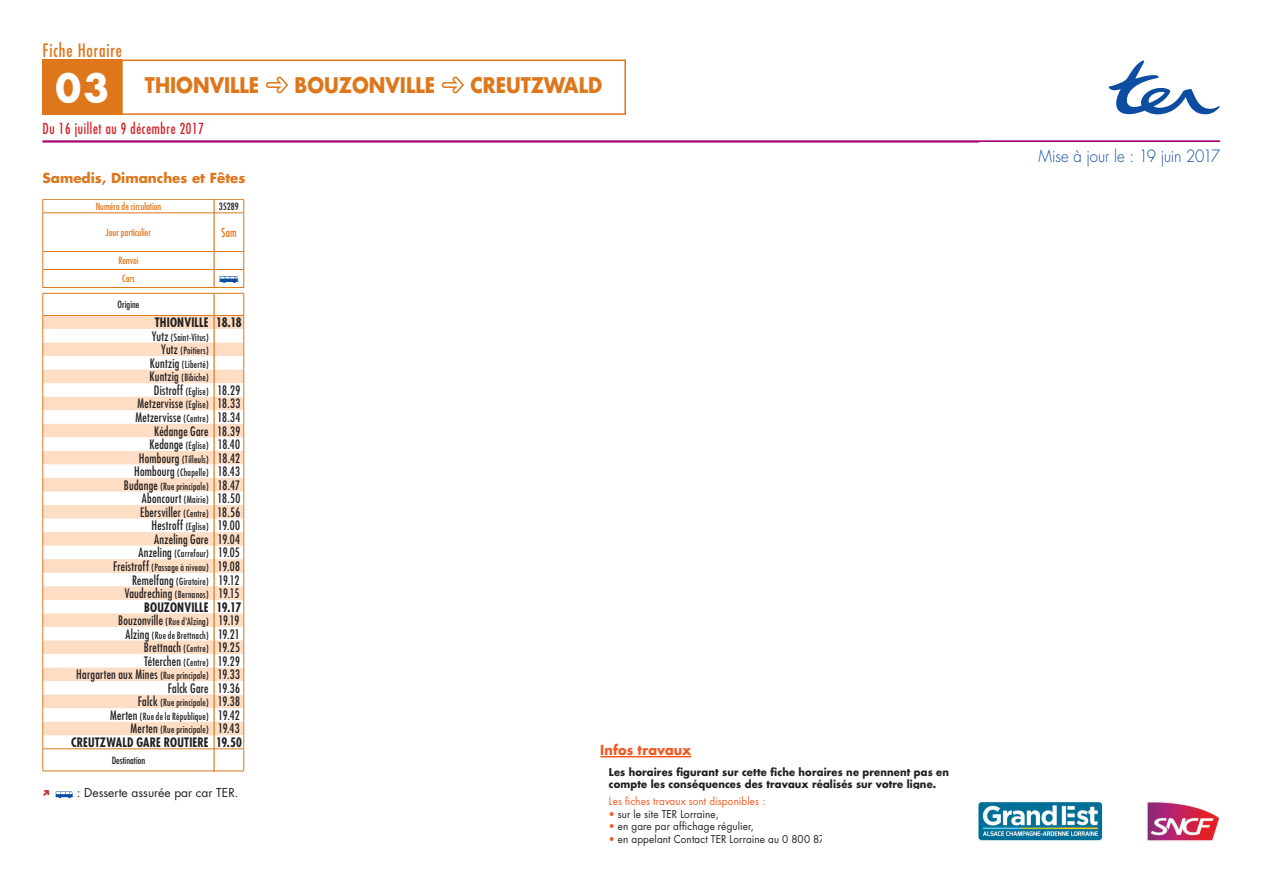
<style>
.page{position:relative;width:1263px;height:893px;background:#fff}
.page>*{position:absolute;margin:0;border:0;box-sizing:border-box;transform-origin:0 0}
.t1{font:700 37.5px "Futura";color:#fff}
.t2{font:700 21px "Futura";color:#de761b;scale:.9 1}
.t3{font:condensed 18px "Futura";letter-spacing:.045em;color:#de761b;scale:.95 1}
.t4{font:16.65px "Transportation";color:#0d4da1}
.t5{font:300 16.5px "Futura";letter-spacing:-.015em;color:#0d4da1;scale:.91 1}
.t6{font:condensed 14.85px "Futura";letter-spacing:.05em;color:#d1232a;scale:.91 1}
.t7{font:700 13.5px "Futura";color:#de761b}
.t8{font:700 13.5px "Futura";color:#f15921;scale:.95 1}
.t9{font:condensed 12.6px/13.5px "Futura";letter-spacing:.02em;color:#231f20;text-align:right;scale:.95 1}
.t10{font:700 condensed 12.6px "Futura";letter-spacing:.015em;color:#231f20;scale:.95 1}
.t11{font:condensed 12.15px "Futura";color:#de761b;scale:.9 1}
.t12{font:12px "Futura";color:#231f20}
.t13{font:700 10.5px/12.6px "Futura";letter-spacing:.015em;color:#231f20;scale:.95 1}
.t14{font:10.5px "Futura";letter-spacing:.015em;color:#231f20;scale:.95 1}
.t15{font:10.5px "Futura";letter-spacing:.015em;color:#f15921;scale:.95 1}
.t16{font:condensed 9.75px/13.5px "Futura";letter-spacing:.02em;color:#231f20;text-align:right;scale:.95 1}
.t17{font:condensed 9.75px/18px "Futura";color:#de761b;text-align:center}
.t18{font:condensed 9.75px "Futura";color:#231f20}
.t19{font:condensed 9.75px "Futura";letter-spacing:.02em;color:#231f20}
.s1{font-size:12.6px}
.s2{font-size:9.75px}
.s3{font-weight:700}
.s4{color:#f15921}
</style>
<div class="page">
<svg style="left:43px;top:200px;width:171px;height:571px"></svg>
<svg style="left:44px;top:316px;width:170px;height:419px"></svg>
<hr style="left:43px;top:199px;width:171px;height:1px;background:#de761b">
<svg style="left:43px;top:200px;width:1px;height:13px"></svg>
<hr style="left:43px;top:213px;width:171px;height:1px;background:#de761b">
<hr style="left:43px;top:213px;width:1px;height:38px;background:#de761b">
<hr style="left:43px;top:251px;width:171px;height:1px;background:#de761b">
<hr style="left:43px;top:269px;width:171px;height:1px;background:#de761b">
<svg style="left:43px;top:252px;width:1px;height:35px"></svg>
<hr style="left:43px;top:287px;width:171px;height:1px;background:#de761b">
<hr style="left:43px;top:293px;width:171px;height:1px;background:#de761b">
<hr style="left:43px;top:315px;width:171px;height:1px;background:#de761b">
<hr style="left:43px;top:748px;width:171px;height:1px;background:#de761b">
<hr style="left:43px;top:771px;width:171px;height:1px;background:#de761b">
<svg style="left:43px;top:294px;width:1px;height:477px"></svg>
<svg style="left:214px;top:199px;width:30px;height:573px"></svg>
<svg style="left:55px;top:791px;width:18px;height:7px"></svg>
<hr style="left:43px;top:140px;width:1199px;height:3px;background:#a40775">
<hr style="left:600px;top:756px;width:91px;height:1px;background:#f15921">
<svg style="left:1109px;top:60px;width:111px;height:55px"></svg>
<svg style="left:266px;top:76px;width:22px;height:18px"></svg>
<svg style="left:441px;top:76px;width:23px;height:18px"></svg>
<div style="left:121px;top:60px;width:505px;height:55px;border:2px solid #de761b"></div>
<div style="left:43px;top:60px;width:79px;height:55px;background:#de761b"></div>
<div style="left:979px;top:142px;width:245px;height:28px;background:#fff"></div>
<img style="left:978px;top:801px;width:242px;height:41px">
<div style="left:1220px;top:0;width:43px;height:893px;background:#fff"></div>
<h3 class="t3" style="left:43px;top:39px;width:85px">Fiche Horaire</h3>
<h1 class="t1" style="left:55px;top:63px;width:55px">03</h1>
<h2 class="t2" style="left:145px;top:71px;width:129px">Thionville</h2>
<h2 class="t2" style="left:295px;top:71px;width:158px">Bouzonville</h2>
<h2 class="t2" style="left:470px;top:71px;width:148px">Creutzwald</h2>
<p class="t6" style="left:43px;top:120px;width:179px">Du 16 juillet au 9 décembre 2017</p>
<p class="t7" style="left:43px;top:169px;width:204px">Samedis, Dimanches et Fêtes</p>
<p class="t17" style="left:96px;top:197px;width:67px">Numéro de circulation</p>
<p class="t19" style="left:219px;top:200px;width:22px">35289</p>
<p class="t17" style="left:106px;top:223px;width:47px">Jour particulier</p>
<p class="t11" style="left:221px;top:225px;width:18px">Sam</p>
<p class="t17" style="left:118px;top:252px;width:22px">Renvoi<br>Cars</p>
<h3 class="t4" style="left:217px;top:267px;width:25px">m</h3>
<p class="t18" style="left:118px;top:299px;width:23px">Origine</p>
<p class="t10" style="left:155px;top:315px;width:93px">THIONVILLE 18.18</p>
<p class="t16" style="left:149px;top:330px;width:64px"><span class="s1">Yutz</span> (Saint-Vitus)<br><span class="s1">Yutz</span> (Poitiers)<br><span class="s1">Kuntzig</span> (Liberté)<br><span class="s1">Kuntzig</span> (Bibiche)</p>
<p class="t9" style="left:134px;top:383px;width:113px">Distroff <span class="s2">(Eglise)</span> 18.29<br>Metzervisse <span class="s2">(Eglise)</span> 18.33<br>Metzervisse <span class="s2">(Centre)</span> 18.34<br>Kédange Gare 18.39<br>Kedange <span class="s2">(Eglise)</span> 18.40<br>Hombourg <span class="s2">(Tilleuls)</span> 18.42<br>Hombourg <span class="s2">(Chapelle)</span> 18.43</p>
<p class="t16" style="left:124px;top:479px;width:124px"><span class="s1">Budange</span> (Rue principale) <span class="s1">18.47</span></p>
<p class="t9" style="left:138px;top:492px;width:109px">Aboncourt <span class="s2">(Mairie)</span> 18.50<br>Ebersviller <span class="s2">(Centre)</span> 18.56<br>Hestroff <span class="s2">(Eglise)</span> 19.00<br>Anzeling Gare 19.04<br>Anzeling <span class="s2">(Carrefour)</span> 19.05</p>
<p class="t16" style="left:113px;top:560px;width:135px"><span class="s1">Freistroff</span> (Passage à niveau) <span class="s1">19.08</span></p>
<p class="t9" style="left:118px;top:573px;width:131px">Remelfang <span class="s2">(Giratoire)</span> 19.12<br>Vaudreching <span class="s2">(Bernanos)</span> 19.15<br><span class="s3">BOUZONVILLE 19.17<br></span>Bouzonville <span class="s2">(Rue d’Alzing)</span> 19.19</p>
<p class="t16" style="left:125px;top:628px;width:122px"><span class="s1">Alzing</span> (Rue de Brettnach) <span class="s1">19.21</span></p>
<p class="t9" style="left:76px;top:641px;width:174px">Brettnach <span class="s2">(Centre)</span> 19.25<br>Téterchen <span class="s2">(Centre)</span> 19.29<br>Hargarten aux Mines <span class="s2">(Rue principale)</span> 19.33<br>Falck Gare 19.36</p>
<p class="t16" style="left:110px;top:696px;width:138px"><span class="s1">Falck</span> (Rue principale) <span class="s1">19.38<br>Merten</span> (Rue de la République) <span class="s1">19.42<br>Merten</span> (Rue principale) <span class="s1">19.43</span></p>
<p class="t10" style="left:71px;top:734px;width:181px">CREUTZWALD GARE ROUTIERE 19.50</p>
<p class="t18" style="left:112px;top:754px;width:35px">Destination</p>
<p class="t12" style="left:77px;top:785px;width:163px">: Desserte assurée par car TER.</p>
<p class="t8" style="left:600px;top:741px;width:97px">Infos travaux</p>
<p class="t13" style="left:609px;top:765px;width:360px">Les horaires figurant sur cette fiche horaires ne prennent pas en compte les conséquences des travaux réalisés sur votre ligne.</p>
<p class="t15" style="left:609px;top:795px;width:166px">Les fiches travaux sont disponibles :</p>
<p class="t14" style="left:609px;top:807px;width:117px"><span class="s4">•</span> sur le site TER Lorraine,</p>
<p class="t14" style="left:609px;top:820px;width:154px"><span class="s4">•</span> en gare par affichage régulier,</p>
<p class="t14" style="left:609px;top:832px;width:264px"><span class="s4">•</span> en appelant Contact TER Lorraine au 0 800 87 05 29.</p>
<h3 class="t5" style="left:1038px;top:146px;width:201px">Mise à jour le : 19 juin 2017</h3>
</div>
